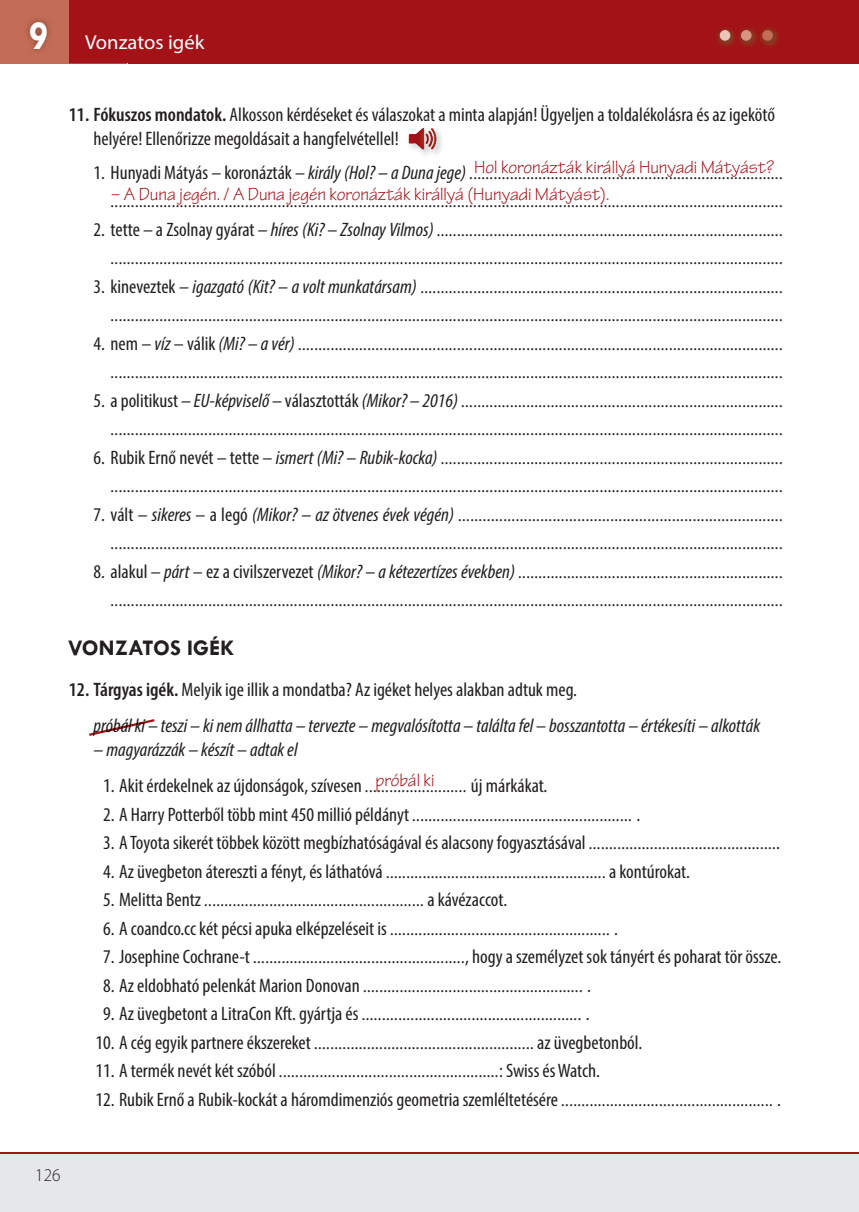
<style>
.page{position:relative;width:859px;height:1212px;background:#fff}
.page>*{position:absolute;margin:0;border:0;box-sizing:border-box;transform-origin:0 0}
.t1{font:700 22.5px "Tw Cen";color:#231f20}
.t2{font:20.25px "Myriad Pro";color:#fff}
.t3{font:condensed 19.5px/24px "Myriad Pro";color:#231f20}
.t4{font:italic condensed 19.5px/36px "Myriad Pro";color:#231f20}
.t5{font:18.75px "Tekton Pro";color:#a21217}
.t6{font:300 18px "Myriad Pro";color:#231f20;scale:.95 1}
.t7{font:16.5px/28.5px "Myriad Pro";color:#231f20;text-align:right}
.s1{font-family:"Tw Cen";font-weight:700;font-size:42px}
.s2{font-weight:600}
.s3{font-stretch:condensed;font-size:19.5px}
.s4{font-style:italic;font-stretch:condensed;font-size:19.5px}
.s5{font-weight:600;font-style:normal}
.s6{font-style:normal}
.s7{color:#090000}
.s8{font-stretch:normal;font-size:16.5px}
</style>
<div class="page">
<div style="left:0;top:1152px;width:858px;height:60px;background:#e6e7e9"></div>
<div style="left:68px;top:0;width:790px;height:64px;background:#a21217"></div>
<div style="left:0;top:0;width:68px;height:64px;background:#c36d56"></div>
<img style="left:747px;top:28px;width:10px;height:18px">
<div style="left:741px;top:30px;width:11px;height:11px;background:#d59580;border-radius:50%"></div>
<img style="left:717px;top:28px;width:30px;height:18px">
<svg style="left:741px;top:30px;width:6px;height:11px"></svg>
<div style="left:720px;top:30px;width:10px;height:11px;background:#e9c6b8;border-radius:50%"></div>
<img style="left:768px;top:28px;width:10px;height:18px">
<img style="left:760px;top:28px;width:8px;height:18px">
<div style="left:762px;top:30px;width:11px;height:11px;background:#c36d56;border-radius:50%"></div>
<hr style="left:0;top:1152px;width:858px;height:2px;background:#a21217">
<img style="left:27px;top:16px;width:100px;height:48px">
<img style="left:85px;top:35px;width:42px;height:18px">
<svg style="left:408px;top:128px;width:34px;height:26px"></svg>
<svg style="left:89px;top:719px;width:66px;height:17px"></svg>
<p class="t2" style="left:29px;top:34px;width:177px"><span class="s1">9</span> Vonzatos igék</p>
<p class="t3" style="left:94px;top:104px;width:683px;text-indent:-25px"><span class="s2">11. Fókuszos mondatok.</span> Alkosson kérdéseket és válaszokat a minta alapján! Ügyeljen a toldalékolásra és az igekötő helyére! Ellenőrizze megoldásait a hangfelvétellel!</p>
<p class="t7" style="left:94px;top:160px;width:690px"><span class="s3">1. Hunyadi Mátyás</span> <span class="s4">–</span> <span class="s3">koronázták</span> <span class="s4">– király(Hol? – a Duna jege)</span> ............................................................................. .....................................................................................................................................................................</p>
<p class="t7" style="left:94px;top:217px;width:690px"><span class="s3">2. tette</span> <span class="s4">–</span> <span class="s3">a Zsolnay gyárat</span> <span class="s4">– híres (Ki? – Zsolnay Vilmos)</span> ..................................................................................... .....................................................................................................................................................................</p>
<p class="t7" style="left:94px;top:274px;width:690px"><span class="s3">3. kineveztek</span> <span class="s4">– igazgató(Kit? – a volt munkatársam)</span> ......................................................................................... .....................................................................................................................................................................</p>
<p class="t7" style="left:94px;top:331px;width:690px"><span class="s3">4. nem</span> <span class="s4">– víz</span> <span class="s3">– válik</span> <span class="s4">(Mi? – a vér)</span> ....................................................................................................................... .....................................................................................................................................................................</p>
<p class="t7" style="left:94px;top:388px;width:690px"><span class="s3">5. a politikust</span> <span class="s4">– EU-képviselő –</span> <span class="s3">választották</span> <span class="s4">(Mikor? – 2016)</span> ............................................................................... .....................................................................................................................................................................</p>
<p class="t7" style="left:94px;top:445px;width:690px"><span class="s3">6. Rubik Ernő nevét</span> <span class="s4">–</span> <span class="s3">tette –</span> <span class="s4">ismert (Mi? – Rubik-kocka)</span> .................................................................................... .....................................................................................................................................................................</p>
<p class="t7" style="left:94px;top:502px;width:690px"><span class="s3">7. vált –</span> <span class="s4">sikeres</span> <span class="s3">– a legó</span> <span class="s4">(Mikor? – az ötvenes évek végén)</span> ............................................................................... .....................................................................................................................................................................</p>
<p class="t7" style="left:94px;top:559px;width:690px"><span class="s3">8. alakul –</span> <span class="s4">párt</span> <span class="s3">– ez a civilszervezet</span> <span class="s4">(Mikor?</span> <span class="s3">–</span> <span class="s4">a kétezertízes években)</span> ................................................................. .....................................................................................................................................................................</p>
<p class="t5" style="left:474px;top:161px;width:301px">Hol koronázták királlyá Hunyadi Mátyást?</p>
<p class="t5" style="left:111px;top:188px;width:500px">– A Duna jegén. / A Duna jegén koronázták királlyá (Hunyadi Mátyást).</p>
<h1 class="t1" style="left:68px;top:636px;width:168px">VONZATOS IGÉK</h1>
<p class="t4" style="left:94px;top:673px;width:668px;text-indent:-25px"><span class="s5">12. Tárgyas igék.</span> <span class="s6">Melyik ige illik a mondatba? Az igéket helyes alakban adtuk meg.<br></span><span class="s7">próbál ki –</span>teszi – ki nem állhatta – tervezte – megvalósította – találta fel – bosszantotta – értékesíti – alkották</p>
<p class="t4" style="left:94px;top:733px;width:206px">– magyarázzák – készít – adtak el</p>
<p class="t3" style="left:103px;top:776px;width:446px">1. Akit érdekelnek az újdonságok, szívesen <span class="s8">.........................</span> új márkákat.</p>
<p class="t7" style="left:103px;top:802px;width:538px"><span class="s3">2. A Harry Potterből több mint 450 millió példányt</span> ...................................................... <span class="s3">.</span></p>
<p class="t3" style="left:103px;top:833px;width:678px">3. A Toyota sikerét többek között megbízhatóságával és alacsony fogyasztásával <span class="s8">..............................................</span>.</p>
<p class="t7" style="left:103px;top:859px;width:588px"><span class="s3">4. Az üvegbeton átereszti a fényt, és láthatóvá</span> ...................................................... <span class="s3">a kontúrokat.</span></p>
<p class="t7" style="left:103px;top:888px;width:405px"><span class="s3">5. Melitta Bentz</span> ...................................................... <span class="s3">a kávézaccot.</span></p>
<p class="t7" style="left:103px;top:916px;width:516px"><span class="s3">6. A coandco.cc két pécsi apuka elképzeléseit is</span> ...................................................... <span class="s3">.</span></p>
<p class="t3" style="left:103px;top:947px;width:680px">7. Josephine Cochrane-t <span class="s8">....................................................</span>, hogy a személyzet sok tányért és poharat tör össze.</p>
<p class="t7" style="left:103px;top:973px;width:489px"><span class="s3">8. Az eldobható pelenkát Marion Donovan</span> ...................................................... <span class="s3">.</span></p>
<p class="t7" style="left:103px;top:1002px;width:488px"><span class="s3">9. Az üvegbetont a LitraCon Kft. gyártja és</span> ...................................................... <span class="s3">.</span></p>
<p class="t7" style="left:96px;top:1030px;width:548px"><span class="s3">10. A cég egyik partnere ékszereket</span> ...................................................... <span class="s3">az üvegbetonból.</span></p>
<p class="t7" style="left:96px;top:1059px;width:506px"><span class="s3">11. A termék nevét két szóból</span> ......................................................<span class="s3">: Swiss és Watch.</span></p>
<p class="t3" style="left:96px;top:1089px;width:687px">12. Rubik Ernő a Rubik-kockát a háromdimenziós geometria szemléltetésére <span class="s8">....................................................</span> .</p>
<p class="t5" style="left:376px;top:773px;width:60px">próbál ki</p>
<p class="t6" style="left:35px;top:1168px;width:28px">126</p>
</div>
